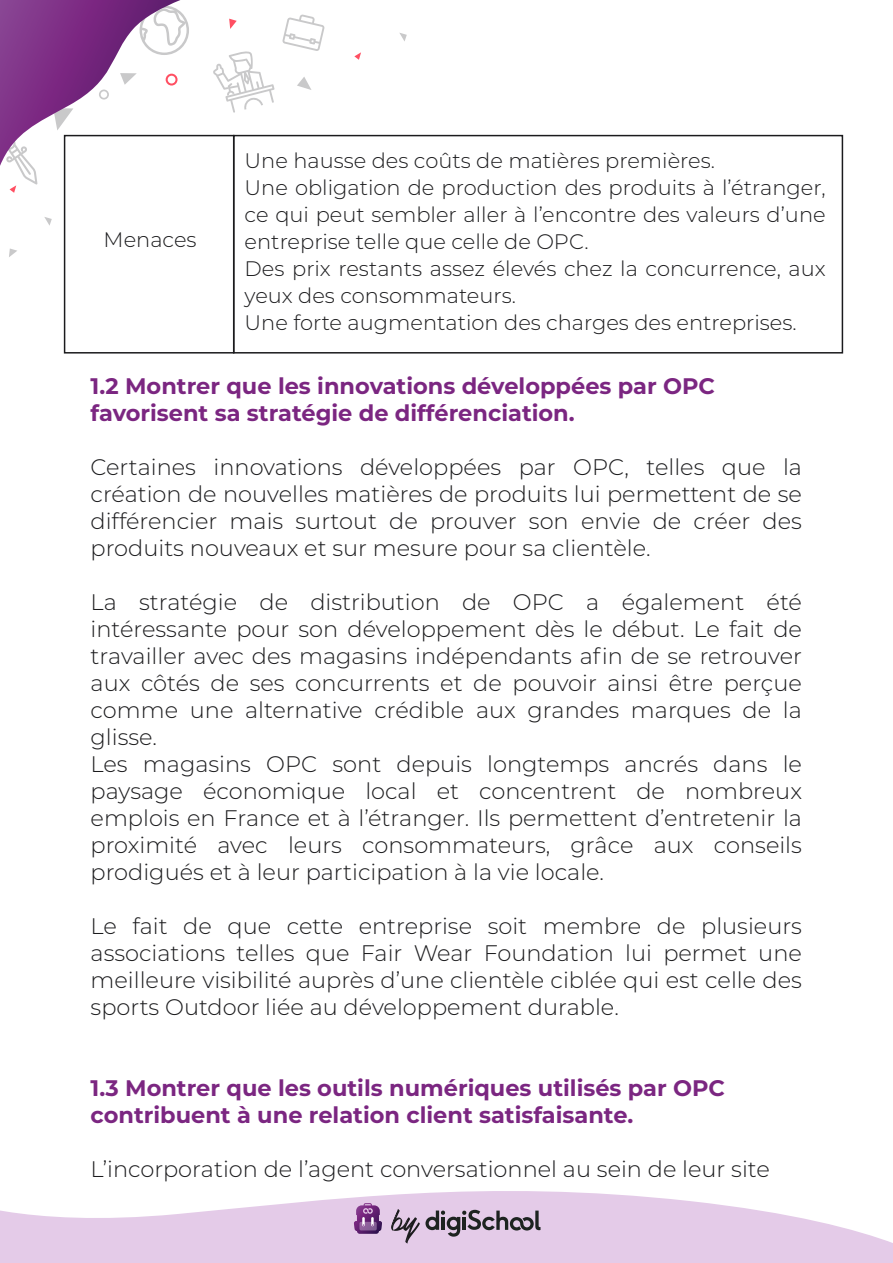
<style>
.page{position:relative;width:893px;height:1263px;background:#fff}
.page>*{position:absolute;margin:0;border:0;box-sizing:border-box;transform-origin:0 0}
.t1{font:300 22.5px/27px "Montserrat";color:#1b1b1d;text-align:justify}
.t2{font:700 22.5px/27px "Montserrat";color:#7b2681}
.t3{font:300 21px/27px "Montserrat";color:#1b1b1d}
</style>
<div class="page">
<svg style="left:282px;top:14px;width:43px;height:37px"></svg>
<svg style="left:213px;top:51px;width:62px;height:62px"></svg>
<svg style="left:297px;top:77px;width:15px;height:13px"></svg>
<svg style="left:229px;top:19px;width:8px;height:10px"></svg>
<svg style="left:44px;top:217px;width:8px;height:9px"></svg>
<svg style="left:354px;top:52px;width:7px;height:8px"></svg>
<svg style="left:399px;top:33px;width:8px;height:8px"></svg>
<svg style="left:9px;top:248px;width:8px;height:9px"></svg>
<svg style="left:0;top:1191px;width:893px;height:72px;fill:#e4cbe8"></svg>
<svg style="left:354px;top:1203px;width:28px;height:31px"></svg>
<svg style="left:391px;top:1209px;width:149px;height:34px;background:#b1a0b5"></svg>
<svg style="left:0;top:0;width:189px;height:193px"></svg>
<div style="left:64px;top:135px;width:170px;height:219px;border:2px solid #1b1b1d"></div>
<div style="left:233px;top:135px;width:610px;height:219px;border:2px solid #1b1b1d"></div>
<p class="t3" style="left:104px;top:225px;width:95px">Menaces</p>
<p class="t3" style="left:245px;top:146px;width:583px">Une hausse des coûts de matières premières.<br>Une obligation de production des produits à l’étranger, ce qui peut sembler aller à l’encontre des valeurs d’une entreprise telle que celle de OPC.<br>Des prix restants assez élevés chez la concurrence, aux yeux des consommateurs.<br>Une forte augmentation des charges des entreprises.</p>
<p class="t2" style="left:91px;top:371px;width:626px">1.2 Montrer que les innovations développées par OPC favorisent sa stratégie de différenciation.</p>
<p class="t1" style="left:91px;top:452px;width:713px">Certaines innovations développées par OPC, telles que la création de nouvelles matières de produits lui permettent de se différencier mais surtout de prouver son envie de créer des produits nouveaux et sur mesure pour sa clientèle.</p>
<p class="t1" style="left:91px;top:587px;width:713px;text-align:left">La stratégie de distribution de OPC a également été intéressante pour son développement dès le début. Le fait de travailler avec des magasins indépendants afin de se retrouver aux côtés de ses concurrents et de pouvoir ainsi être perçue comme une alternative crédible aux grandes marques de la glisse.<br>Les magasins OPC sont depuis longtemps ancrés dans le paysage économique local et concentrent de nombreux emplois en France et à l’étranger. Ils permettent d’entretenir la proximité avec leurs consommateurs, grâce aux conseils prodigués et à leur participation à la vie locale.</p>
<p class="t1" style="left:91px;top:911px;width:713px">Le fait de que cette entreprise soit membre de plusieurs associations telles que Fair Wear Foundation lui permet une meilleure visibilité auprès d’une clientèle ciblée qui est celle des sports Outdoor liée au développement durable.</p>
<p class="t2" style="left:91px;top:1073px;width:636px">1.3 Montrer que les outils numériques utilisés par OPC contribuent à une relation client satisfaisante.</p>
<p class="t1" style="left:91px;top:1154px;width:681px">L’incorporation de l’agent conversationnel au sein de leur site</p>
</div>
